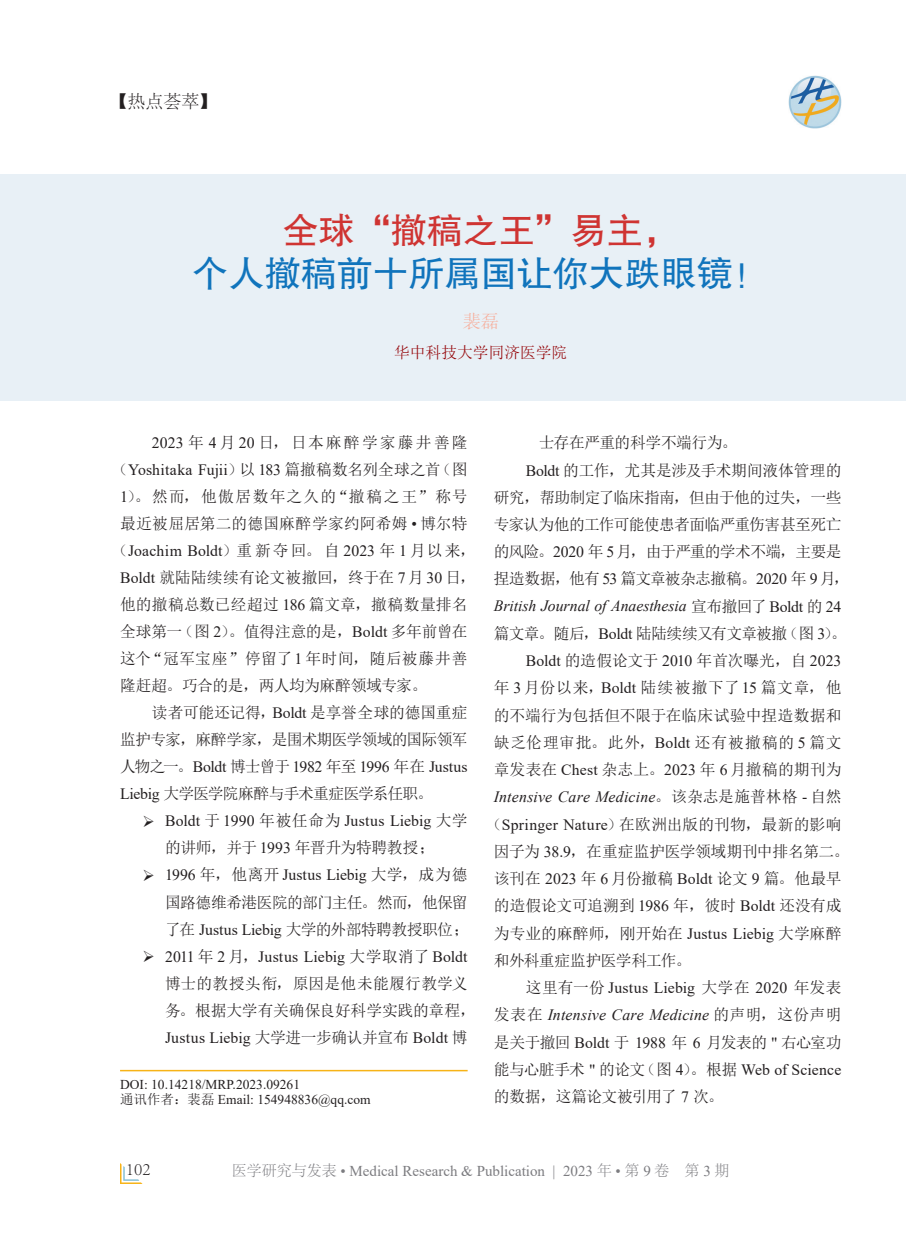
<style>
.page{position:relative;width:906px;height:1238px;background:#fff}
.page>*{position:absolute;margin:0;border:0;box-sizing:border-box;transform-origin:0 0}
.ArticleTitle{font:36px/43.2px "FZHTK GBK1 0";color:#1074bc;text-align:center}
.CenterFooter2{font:300 18px "Adobe Song Std";color:#231f20}
.Author{font:300 18px "Adobe Song Std";color:#f8aa96}
.Para{font:15.75px/27.3px "N Sim Sun";letter-spacing:-.015em;color:#231f20;text-align:justify}
.Para-2{font:15.75px/27.3px "N Sim Sun";letter-spacing:-.04em;color:#231f20}
.Para-3{font:15.75px/27px "N Sim Sun";letter-spacing:.005em;color:#231f20}
.Para-4{font:15.75px/27px "Times New Roman";letter-spacing:.005em;color:#231f20}
.Para-5{font:15.75px/27px "N Sim Sun";letter-spacing:-.045em;color:#231f20}
.Para-6{font:15.75px "N Sim Sun";letter-spacing:.01em;color:#231f20}
.Para-7{font:italic 15.75px "Times New Roman";letter-spacing:.015em;color:#231f20}
.Para-8{font:15.75px "N Sim Sun";letter-spacing:.05em;color:#231f20}
.Para-9{font:15.75px "N Sim Sun";letter-spacing:.055em;color:#231f20}
.Para-10{font:15.75px "N Sim Sun";letter-spacing:.02em;color:#231f20}
.Para-11{font:15.75px "N Sim Sun";letter-spacing:.08em;color:#231f20}
.Para-12{font:15.75px "N Sim Sun";letter-spacing:.035em;color:#231f20}
.Para-13{font:15.75px "N Sim Sun";letter-spacing:.13em;color:#231f20}
.Affiliation{font:15.75px "N Sim Sun";color:#940408}
.t1{font:15px "Times New Roman";color:#7c7c80}
.Affiliation-2{font:13.5px "Times New Roman";color:#231f20}
.s1{color:#cf3432}
.s2{font-family:"Times New Roman"}
.s3{font-family:"N Sim Sun"}
.s4{font-family:"Times New Roman";font-style:italic}
.s5{font-family:"N Sim Sun";font-style:normal}
.s6{font-style:normal}
.s7{font-family:"Adobe Song Std";font-weight:300}
</style>
<div class="page">
<svg style="left:120px;top:1163px;width:22px;height:20px"></svg>
<img style="left:788px;top:76px;width:53px;height:53px">
<div style="left:0;top:174px;width:906px;height:227px;background:#e8f0f6"></div>
<hr style="left:120px;top:1069px;width:347px;height:2px;background:#f7b317">
<p class="CenterFooter2" style="left:109px;top:92px;width:110px">【热点荟萃】</p>
<p class="ArticleTitle" style="left:193px;top:209px;width:577px"><span class="s1">全球“撤稿之王”易主，<br></span>个人撤稿前十所属国让你大跌眼镜！</p>
<p class="Author" style="left:463px;top:312px;width:37px">裴磊</p>
<p class="Affiliation" style="left:394px;top:345px;width:175px">华中科技大学同济医学院</p>
<p class="Para-13" style="left:152px;top:434px;width:317px"><span class="s2">2023</span> 年 <span class="s2">4</span>月<span class="s2">20</span>日，日本麻醉学家藤井善隆</p>
<p class="Para-4" style="left:112px;top:456px;width:357px"><span class="s3">（</span>Yoshitaka Fujii<span class="s3">）以</span> 183 <span class="s3">篇撤稿数名列全球之首（图</span></p>
<p class="Para-11" style="left:120px;top:488px;width:349px"><span class="s2">1</span>）。然而，他傲居数年之久的“撤稿之王”称号</p>
<p class="Para-6" style="left:120px;top:515px;width:349px">最近被屈居第二的德国麻醉学家约阿希姆 <span class="s2">•</span> 博尔特</p>
<p class="Para-4" style="left:112px;top:537px;width:365px"><span class="s3">（</span>Joachim Boldt<span class="s3">）重新夺回。自</span> 2023 <span class="s3">年</span> 1 <span class="s3">月以来，</span></p>
<p class="Para-3" style="left:120px;top:564px;width:357px"><span class="s2">Boldt</span> 就陆陆续续有论文被撤回，终于在 <span class="s2">7</span>月 <span class="s2">30</span> 日，</p>
<p class="Para-10" style="left:120px;top:596px;width:349px">他的撤稿总数已经超过 <span class="s2">186</span> 篇文章，撤稿数量排名</p>
<p class="Para" style="left:120px;top:618px;width:349px">全球第一（图 <span class="s2">2</span>）。值得注意的是，<span class="s2">Boldt</span> 多年前曾在</p>
<p class="Para-12" style="left:120px;top:650px;width:349px">这个“冠军宝座”停留了<span class="s2">1</span> 年时间，随后被藤井善</p>
<p class="Para" style="left:120px;top:672px;width:308px">隆赶超。巧合的是，两人均为麻醉领域专家。</p>
<p class="Para" style="left:120px;top:699px;width:349px;text-indent:32px">读者可能还记得，<span class="s2">Boldt</span> 是享誉全球的德国重症监护专家，麻醉学家，是围术期医学领域的国际领军人物之一。<span class="s2">Boldt</span> 博士曾于 <span class="s2">1982</span> 年至 <span class="s2">1996</span> 年在 <span class="s2">Justus Liebig</span> 大学医学院麻醉与手术重症医学系任职。</p>
<p class="Para-4" style="left:165px;top:807px;width:304px">Boldt <span class="s3">于</span> 1990 <span class="s3">年被任命为</span> Justus Liebig <span class="s3">大学的讲师，并于</span> 1993 <span class="s3">年晋升为特聘教授；</span></p>
<p class="Para-5" style="left:165px;top:861px;width:306px"><span class="s2">1996</span> 年，他离开 <span class="s2">Justus Liebig</span> 大学，成为德国路德维希港医院的部门主任。然而，他保留了在 <span class="s2">Justus Liebig</span> 大学的外部特聘教授职位；</p>
<p class="Para-3" style="left:165px;top:942px;width:312px"><span class="s2">2011</span> 年 <span class="s2">2</span> 月，<span class="s2">Justus Liebig</span> 大学取消了 <span class="s2">Boldt</span>博士的教授头衔，原因是他未能履行教学义务。根据大学有关确保良好科学实践的章程，<br><span class="s2">Justus Liebig</span> 大学进一步确认并宣布 <span class="s2">Boldt</span> 博</p>
<p class="Affiliation-2" style="left:120px;top:1075px;width:182px">DOI: 10.14218/MRP.2023.09261</p>
<p class="Affiliation-2" style="left:120px;top:1090px;width:252px"><span class="s3">通讯作者：裴磊</span> Email: 154948836@qq.com</p>
<p class="Para" style="left:539px;top:429px;width:200px">士存在严重的科学不端行为。</p>
<p class="Para-2" style="left:494px;top:456px;width:357px;text-indent:32px"><span class="s2">Boldt</span> 的工作，尤其是涉及手术期间液体管理的研究，帮助制定了临床指南，但由于他的过失，一些专家认为他的工作可能使患者面临严重伤害甚至死亡的风险。<span class="s2">2020</span> 年 <span class="s2">5</span> 月，由于严重的学术不端，主要是捏造数据，他有 <span class="s2">53</span> 篇文章被杂志撤稿。<span class="s2">2020</span> 年 <span class="s2">9</span> 月，<br><span class="s4">British Journal of Anaesthesia</span> 宣布撤回了 <span class="s2">Boldt</span> 的 <span class="s2">24</span>篇文章。随后，<span class="s2">Boldt</span> 陆陆续续又有文章被撤（图 <span class="s2">3</span>）。</p>
<p class="Para-4" style="left:526px;top:647px;width:317px">Boldt <span class="s3">的造假论文于</span> 2010 <span class="s3">年首次曝光，自</span> 2023</p>
<p class="Para-8" style="left:494px;top:680px;width:349px">年 <span class="s2">3</span> 月份以来，<span class="s2">Boldt</span> 陆续被撤下了<span class="s2">15</span> 篇文章，他</p>
<p class="Para" style="left:494px;top:701px;width:349px">的不端行为包括但不限于在临床试验中捏造数据和</p>
<p class="Para-9" style="left:494px;top:734px;width:349px">缺乏伦理审批。此外，<span class="s2">Boldt</span> 还有被撤稿的 <span class="s2">5</span> 篇文</p>
<p class="Para-3" style="left:494px;top:756px;width:349px">章发表在 <span class="s2">Chest</span> 杂志上。<span class="s2">2023</span> 年 <span class="s2">6</span> 月撤稿的期刊为</p>
<p class="Para-7" style="left:494px;top:785px;width:349px">Intensive Care Medicine<span class="s5">。该杂志是施普林格</span> <span class="s6">-</span> <span class="s5">自然</span></p>
<p class="Para-6" style="left:486px;top:816px;width:357px">（<span class="s2">Springer Nature</span>）在欧洲出版的刊物，最新的影响</p>
<p class="Para" style="left:494px;top:837px;width:357px">因子为 <span class="s2">38.9</span>，在重症监护医学领域期刊中排名第二。</p>
<p class="Para" style="left:494px;top:864px;width:349px">该刊在 <span class="s2">2023</span> 年 <span class="s2">6</span> 月份撤稿 <span class="s2">Boldt</span> 论文 <span class="s2">9</span> 篇。他最早</p>
<p class="Para" style="left:494px;top:892px;width:349px">的造假论文可追溯到 <span class="s2">1986</span> 年，彼时 <span class="s2">Boldt</span> 还没有成</p>
<p class="Para-3" style="left:494px;top:919px;width:349px">为专业的麻醉师，刚开始在 <span class="s2">Justus Liebig</span> 大学麻醉</p>
<p class="Para-2" style="left:494px;top:946px;width:199px">和外科重症监护医学科工作。</p>
<p class="Para" style="left:494px;top:973px;width:349px;text-indent:32px">这里有一份 <span class="s2">Justus Liebig</span> 大学在 <span class="s2">2020</span> 年发表发表在 <span class="s4">Intensive Care Medicine</span> 的声明，这份声明是关于撤回 <span class="s2">Boldt</span> 于 <span class="s2">1988</span> 年 <span class="s2">6</span> 月发表的 <span class="s2">"</span> 右心室功能与心脏手术 <span class="s2">"</span> 的论文（图 <span class="s2">4</span>）。根据 <span class="s2">Web of Science</span>的数据，这篇论文被引用了 <span class="s2">7</span> 次。</p>
<p class="CenterFooter2" style="left:126px;top:1158px;width:26px">102</p>
<p class="t1" style="left:232px;top:1160px;width:499px"><span class="s7">医学研究与发表</span> • Medical Research &amp; Publication | 2023 <span class="s7">年</span> • <span class="s7">第</span> 9 <span class="s7">卷 第</span> 3 <span class="s7">期</span></p>
</div>
